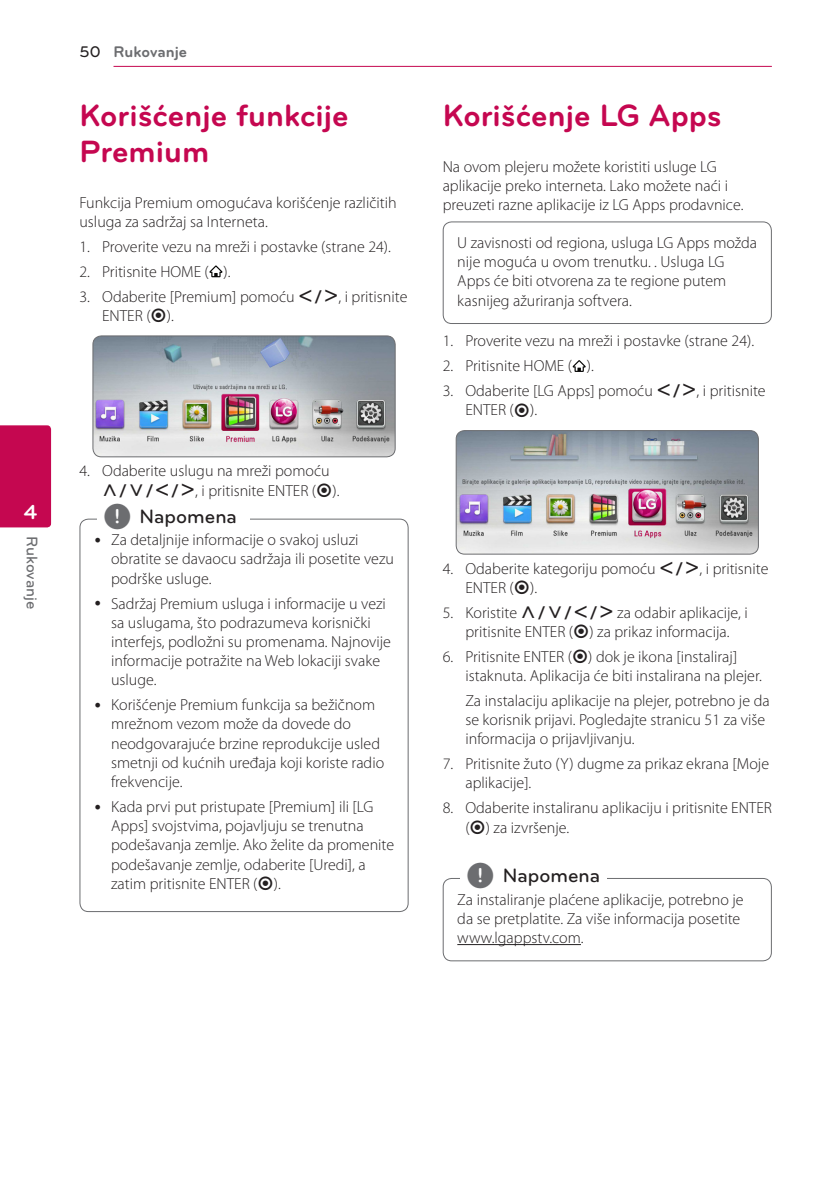
<style>
.page{position:relative;width:840px;height:1191px;background:#fff}
.page>*{position:absolute;margin:0;border:0;box-sizing:border-box;transform-origin:0 0}
.Title_1{font:700 32px/36px "Bryant LG";color:#c50750}
.t1{font:700 21px "Bryant LG";color:#fff}
.t2{font:500 20px "Bryant LG";color:#231f20}
.Content_text_Light{font:300 16px/19.2px "Myriad Pro";color:#231f20}
.Content_text_Num{font:300 16px/19.2px "Myriad Pro";color:#231f20}
.Contents_Text_Sub_Nu{font:300 16px/19.2px "Myriad Pro";color:#231f20}
.t3{font:700 16px "Bryant LG";color:#6c6d70}
.t4{font:500 16px "Bryant LG";letter-spacing:-.005em;color:#6c6d70}
.s1{font-weight:500;color:#231f20}
.s2{font-family:"UPSYS Common";font-weight:400}
.s3{font-family:"UPSYS Common";font-weight:400;font-size:30px;color:#6c6d70}
</style>
<div class="page">
<hr style="left:113px;top:66px;width:658px;height:1px;background:#c50750">
<div style="left:0;top:425px;width:51px;height:102px;background:#c50750"></div>
<svg style="left:209px;top:265px;width:13px;height:12px"></svg>
<img style="left:93px;top:336px;width:302px;height:121px">
<div style="left:92px;top:335px;width:303px;height:122px;border:1px solid #6c6d70;border-radius:9px"></div>
<div style="left:442px;top:221px;width:329px;height:103px;border:1px solid #6c6d70;border-radius:9px"></div>
<svg style="left:572px;top:360px;width:13px;height:12px"></svg>
<img style="left:457px;top:430px;width:301px;height:124px">
<div style="left:455px;top:430px;width:303px;height:124px;border:1px solid #6c6d70;border-radius:9px"></div>
<hr style="left:457px;top:944px;width:123px;height:1px;background:#231f20">
<div style="left:442px;top:878px;width:329px;height:83px;border:1px solid #6c6d70;border-radius:9px"></div>
<div style="left:460px;top:872px;width:147px;height:20px;background:#fff"></div>
<h2 class="t1" style="left:24px;top:499px;width:15px">4</h2>
<p class="t4" style="left:42px;top:536px;width:75px;rotate:90deg">Rukovanje</p>
<p class="t3" style="left:79px;top:42px;width:109px"><span class="s1">50</span> Rukovanje</p>
<p class="Title_1" style="left:79px;top:97px;width:271px">Korišćenje funkcije<br>Premium</p>
<p class="Content_text_Light" style="left:79px;top:192px;width:318px">Funkcija Premium omogućava korišćenje različitih usluga za sadržaj sa Interneta.</p>
<p class="Content_text_Num" style="left:79px;top:236px;width:313px">1. Proverite vezu na mreži i postavke (strane 24).</p>
<p class="Content_text_Num" style="left:79px;top:261px;width:152px">2. Pritisnite HOME ( ).</p>
<p class="Content_text_Num" style="left:102px;top:286px;width:306px;text-indent:-23px">3. Odaberite [Premium] pomoću <span class="s2">A/D</span>, i pritisnite<br>ENTER (<span class="s2">b</span>).</p>
<p class="Content_text_Num" style="left:102px;top:461px;width:239px;text-indent:-23px">4. Odaberite uslugu na mreži pomoću<br><span class="s2">W/S/A/D</span>, i pritisnite ENTER (<span class="s2">b</span>).</p>
<p class="Content_text_Light" style="left:111px;top:530px;width:284px">Za detaljnije informacije o svakoj usluzi obratite se davaocu sadržaja ili posetite vezu podrške usluge.</p>
<p class="Content_text_Light" style="left:111px;top:593px;width:281px">Sadržaj Premium usluga i informacije u vezi sa uslugama, što podrazumeva korisnički interfejs, podložni su promenama. Najnovije informacije potražite na Web lokaciji svake usluge.</p>
<p class="Content_text_Light" style="left:111px;top:695px;width:274px">Korišćenje Premium funkcija sa bežičnom mrežnom vezom može da dovede do neodgovarajuće brzine reprodukcije usled smetnji od kućnih uređaja koji koriste radio frekvencije.</p>
<p class="Content_text_Light" style="left:111px;top:797px;width:284px">Kada prvi put pristupate [Premium] ili [LG Apps] svojstvima, pojavljuju se trenutna podešavanja zemlje. Ako želite da promenite podešavanje zemlje, odaberite [Uredi], a zatim pritisnite ENTER (<span class="s2">b</span>).</p>
<p class="t2" style="left:103px;top:504px;width:135px"><span class="s3">,</span> Napomena</p>
<p class="Title_1" style="left:442px;top:97px;width:280px">Korišćenje LG Apps</p>
<p class="Content_text_Light" style="left:442px;top:156px;width:302px">Na ovom plejeru možete koristiti usluge LG aplikacije preko interneta. Lako možete naći i preuzeti razne aplikacije iz LG Apps prodavnice.</p>
<p class="Content_text_Light" style="left:457px;top:233px;width:301px">U zavisnosti od regiona, usluga LG Apps možda nije moguća u ovom trenutku. . Usluga LG Apps će biti otvorena za te regione putem kasnijeg ažuriranja softvera.</p>
<p class="Content_text_Num" style="left:442px;top:331px;width:313px">1. Proverite vezu na mreži i postavke (strane 24).</p>
<p class="Content_text_Num" style="left:442px;top:356px;width:152px">2. Pritisnite HOME ( ).</p>
<p class="Content_text_Num" style="left:465px;top:381px;width:301px;text-indent:-23px">3. Odaberite [LG Apps] pomoću <span class="s2">A/D</span>, i pritisnite<br>ENTER (<span class="s2">b</span>).</p>
<p class="Content_text_Num" style="left:465px;top:558px;width:304px;text-indent:-23px">4. Odaberite kategoriju pomoću <span class="s2">A/D</span>, i pritisnite<br>ENTER (<span class="s2">b</span>).</p>
<p class="Content_text_Num" style="left:442px;top:602px;width:306px;text-align:center">5. Koristite <span class="s2">W/S/A/D</span> za odabir aplikacije, i pritisnite ENTER (<span class="s2">b</span>) za prikaz informacija.</p>
<p class="Content_text_Num" style="left:465px;top:647px;width:298px;text-indent:-23px">6. Pritisnite ENTER (<span class="s2">b</span>) dok je ikona [instaliraj] istaknuta. Aplikacija će biti instalirana na plejer.</p>
<p class="Contents_Text_Sub_Nu" style="left:465px;top:691px;width:305px">Za instalaciju aplikacije na plejer, potrebno je da se korisnik prijavi. Pogledajte stranicu 51 za više informacija o prijavljivanju.</p>
<p class="Content_text_Num" style="left:465px;top:754px;width:305px;text-indent:-23px">7. Pritisnite žuto (Y) dugme za prikaz ekrana [Moje aplikacije].</p>
<p class="Content_text_Num" style="left:465px;top:798px;width:308px;text-indent:-23px">8. Odaberite instaliranu aplikaciju i pritisnite ENTER (<span class="s2">b</span>) za izvršenje.</p>
<p class="t2" style="left:466px;top:863px;width:135px"><span class="s3">,</span> Napomena</p>
<p class="Content_text_Light" style="left:457px;top:889px;width:287px">Za instaliranje plaćene aplikacije, potrebno je da se pretplatite. Za više informacija posetite www.lgappstv.com.</p>
</div>
